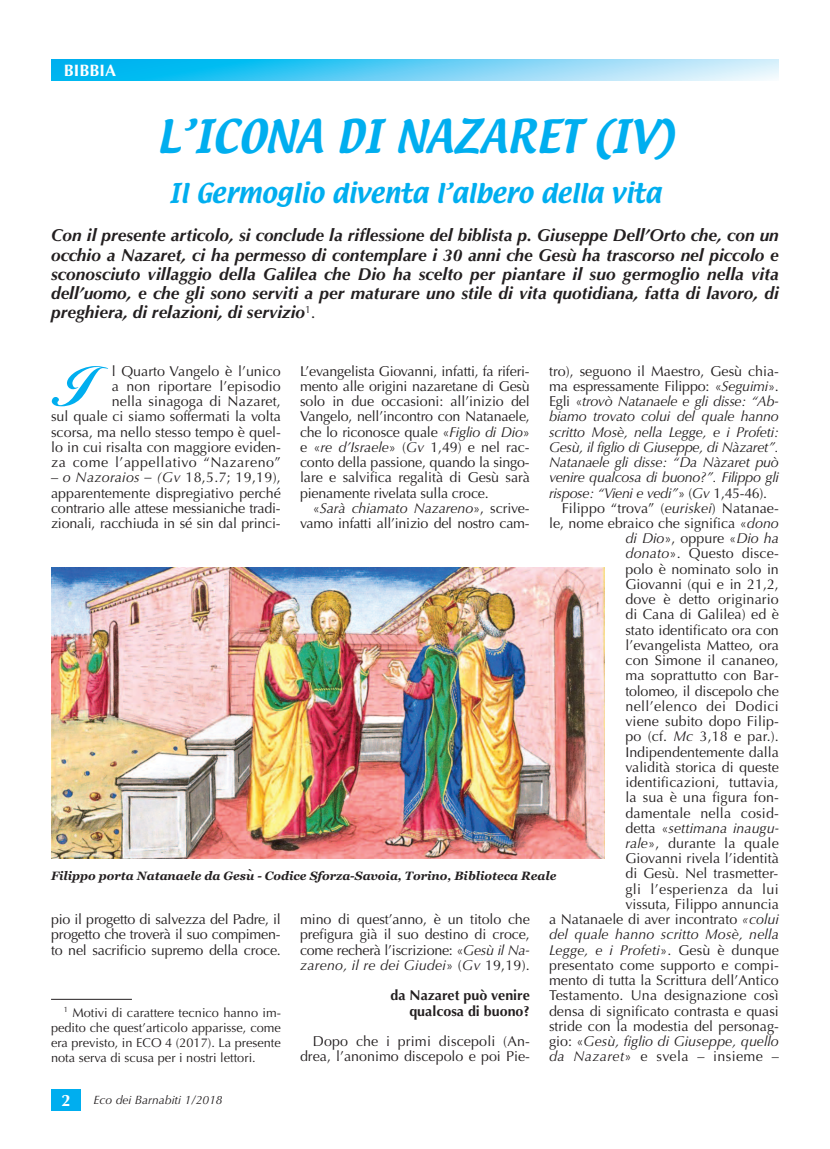
<style>
.page{position:relative;width:830px;height:1149px;background:#fff}
.page>*{position:absolute;margin:0;border:0;box-sizing:border-box;transform-origin:0 0}
.t1{font:57.75px "Alison Laser";color:#00aeef}
.t2{font:40.5px "Textile";color:#00aeef}
.t3{font:24px "Textile";color:#00aeef}
.t4{font:italic 700 17.25px/19.2px "Optima";color:#231f20;text-align:justify}
.t5{font:700 16.5px "Optima";color:#fff}
.t6{font:14.25px/15.1px "Optima";color:#231f20;text-align:justify}
.t7{font:italic 14.25px "Optima";letter-spacing:-.015em;color:#231f20}
.t8{font:14.25px "Optima";letter-spacing:.025em;color:#231f20}
.t9{font:italic 14.25px "Optima";letter-spacing:.01em;color:#231f20}
.t10{font:700 14.25px/15.1px "Optima";color:#231f20;text-align:right}
.t11{font:12.75px/15px "Optima";color:#231f20;text-align:justify}
.t12{font:italic 700 12px "Georgia";color:#231f20}
.t13{font:italic 12px "Optima";color:#231f20}
.s1{font-weight:400;font-style:normal}
.s2{font-style:italic}
.s3{font-style:normal}
</style>
<div class="page">
<svg style="left:51px;top:60px;width:727px;height:21px;background:#66d0f5"></svg>
<div style="left:51px;top:1089px;width:30px;height:21px;background:#00aeef"></div>
<hr style="left:51px;top:998px;width:81px;height:1px;background:#231f20">
<img style="left:51px;top:567px;width:553px;height:291px">
<p class="t5" style="left:64px;top:61px;width:54px">BIBBIA</p>
<h2 class="t2" style="left:157px;top:115px;width:517px">L’ICONA DI NAZARET (IV)</h2>
<h3 class="t3" style="left:169px;top:180px;width:493px">Il Germoglio diventa l’albero della vita</h3>
<p class="t4" style="left:51px;top:226px;width:729px">Con il presente articolo, si conclude la riflessione del biblista p. Giuseppe Dell’Orto che, con un occhio a Nazaret, ci ha permesso di contemplare i 30 anni che Gesù ha trascorso nel piccolo e sconosciuto villaggio della Galilea che Dio ha scelto per piantare il suo germoglio nella vita dell’uomo, e che gli sono serviti a per maturare uno stile di vita quotidiana, fatta di lavoro, di preghiera, di relazioni, di servizio<sup>1</sup><span class="s1">.</span></p>
<p class="t6" style="left:300px;top:363px;width:231px">L’evangelista Giovanni, infatti, fa riferi&shy;mento alle origini nazaretane di Gesù solo in due occasioni: all’inizio del Vangelo, nell’incontro con Natanaele, che lo riconosce quale «<span class="s2">Figlio di Dio</span>» e «<span class="s2">re d’Israele</span>» (<span class="s2">Gv</span> 1,49) e nel rac&shy;conto della passione, quando la singo&shy;lare e salvifica regalità di Gesù sarà pienamente rivelata sulla croce.</p>
<p class="t6" style="left:300px;top:500px;width:231px;text-align:right">«<span class="s2">Sarà chiamato Nazareno</span>», scrive&shy;vamo infatti all’inizio del nostro cam-</p>
<p class="t6" style="left:548px;top:363px;width:231px">tro), seguono il Maestro, Gesù chia-</p>
<p class="t6" style="left:548px;top:378px;width:231px">ma espressamente Filippo: «<span class="s2">Seguimi</span>».</p>
<p class="t7" style="left:548px;top:393px;width:231px"><span class="s3">Egli «</span>trovò Natanaele e gli disse: “Ab-</p>
<p class="t7" style="left:548px;top:408px;width:231px">biamo trovato colui del quale hanno</p>
<p class="t7" style="left:548px;top:423px;width:231px">scritto Mosè, nella Legge, e i Profeti:</p>
<p class="t7" style="left:548px;top:438px;width:231px">Gesù, il figlio di Giuseppe, di Nàzaret”.</p>
<p class="t7" style="left:548px;top:453px;width:231px">Natanaele gli disse: “Da Nàzaret può</p>
<p class="t7" style="left:548px;top:469px;width:231px">venire qualcosa di buono?”. Filippo gli</p>
<p class="t7" style="left:548px;top:484px;width:219px">rispose: “Vieni e vedi”<span class="s3">» (</span>Gv <span class="s3">1,45-46).</span></p>
<p class="t6" style="left:561px;top:500px;width:218px">Filippo “trova” (<span class="s2">euriskei</span>) Natanae-</p>
<p class="t6" style="left:548px;top:515px;width:231px">le, nome ebraico che significa «<span class="s2">dono</span></p>
<p class="t7" style="left:625px;top:530px;width:155px">di Dio<span class="s3">», oppure «</span>Dio ha</p>
<p class="t6" style="left:625px;top:546px;width:155px"><span class="s2">donato</span>». Questo disce-</p>
<p class="t6" style="left:625px;top:561px;width:155px">polo è nominato solo in</p>
<p class="t6" style="left:625px;top:576px;width:155px">Giovanni (qui e in 21,2,</p>
<p class="t6" style="left:625px;top:591px;width:155px">dove è detto originario</p>
<p class="t6" style="left:625px;top:607px;width:155px">di Cana di Galilea) ed è</p>
<p class="t6" style="left:625px;top:622px;width:155px">stato identificato ora con</p>
<p class="t6" style="left:625px;top:637px;width:155px">l’evangelista Matteo, ora</p>
<p class="t6" style="left:625px;top:652px;width:155px">con Simone il cananeo,</p>
<p class="t6" style="left:625px;top:668px;width:155px">ma soprattutto con Bar-</p>
<p class="t6" style="left:625px;top:683px;width:155px">tolomeo, il discepolo che</p>
<p class="t8" style="left:625px;top:697px;width:155px">nell’elenco dei Dodici</p>
<p class="t6" style="left:625px;top:713px;width:155px">viene subito dopo Filip-</p>
<p class="t6" style="left:625px;top:728px;width:155px">po (cf. <span class="s2">Mc</span> 3,18 e par.).</p>
<p class="t6" style="left:625px;top:744px;width:155px">Indipendentemente dalla</p>
<p class="t6" style="left:625px;top:759px;width:155px">validità storica di queste</p>
<p class="t6" style="left:625px;top:774px;width:155px">identificazioni, tuttavia,</p>
<p class="t6" style="left:625px;top:789px;width:155px">la sua è una figura fon-</p>
<p class="t6" style="left:625px;top:805px;width:155px">damentale nella cosid-</p>
<p class="t7" style="left:625px;top:819px;width:155px"><span class="s3">detta «</span>settimana inaugu-</p>
<p class="t6" style="left:625px;top:835px;width:155px"><span class="s2">rale</span>», durante la quale</p>
<p class="t6" style="left:625px;top:850px;width:155px">Giovanni rivela l’identità</p>
<p class="t6" style="left:625px;top:866px;width:154px">di Gesù. Nel trasmetter-</p>
<p class="t8" style="left:625px;top:880px;width:155px">gli l’esperienza da lui</p>
<p class="t6" style="left:625px;top:896px;width:155px">vissuta, Filippo annuncia</p>
<p class="t6" style="left:548px;top:911px;width:231px">a Natanaele di aver incontrato <span class="s2">«colui</span></p>
<p class="t9" style="left:548px;top:925px;width:231px">del quale hanno scritto Mosè, nella</p>
<p class="t9" style="left:548px;top:941px;width:231px">Legge, e i Profeti<span class="s3">». Gesù è dunque</span></p>
<p class="t6" style="left:548px;top:957px;width:231px">presentato come supporto e compi-</p>
<p class="t6" style="left:548px;top:972px;width:231px">mento di tutta la Scrittura dell’Antico</p>
<p class="t6" style="left:548px;top:987px;width:231px">Testamento. Una designazione così</p>
<p class="t6" style="left:548px;top:1003px;width:231px">densa di significato contrasta e quasi</p>
<p class="t6" style="left:548px;top:1018px;width:231px">stride con la modestia del personag-</p>
<p class="t7" style="left:548px;top:1032px;width:231px"><span class="s3">gio: «</span>Gesù, figlio di Giuseppe, quello</p>
<p class="t8" style="left:548px;top:1047px;width:231px"><span class="s2">da Nazaret</span>» e svela – insieme –</p>
<p class="t6" style="left:51px;top:363px;width:231px;text-align:right">l Quarto Vangelo è l’unico<br>a non riportare l’episodio<br>nella sinagoga di Nazaret,<br>sul quale ci siamo soffermati la volta scorsa, ma nello stesso tempo è quel&shy;lo in cui risalta con maggiore eviden&shy;za come l’appellativo “Nazareno”</p>
<p class="t6" style="left:51px;top:470px;width:231px">– <span class="s2">o Nazoraios – (Gv</span> 18,5.7; 19,19), apparentemente dispregiativo perché contrario alle attese messianiche tradi&shy;zionali, racchiuda in sé sin dal princi-</p>
<h1 class="t1" style="left:51px;top:366px;width:36px">I</h1>
<p class="t12" style="left:51px;top:868px;width:506px">Filippo porta Natanaele da Gesù - Codice Sforza-Savoia, Torino, Biblioteca Reale</p>
<p class="t6" style="left:300px;top:911px;width:231px">mino di quest’anno, è un titolo che prefigura già il suo destino di croce, come recherà l’iscrizione: «<span class="s2">Gesù il Na&shy;zareno, il re dei Giudei</span>» (<span class="s2">Gv</span> 19,19).</p>
<p class="t10" style="left:390px;top:987px;width:141px">da Nazaret può venire qualcosa di buono?</p>
<p class="t6" style="left:300px;top:1033px;width:231px;text-align:right">Dopo che i primi discepoli (An&shy;drea, l’anonimo discepolo e poi Pie-</p>
<p class="t6" style="left:51px;top:911px;width:231px">pio il progetto di salvezza del Padre, il progetto che troverà il suo compimen&shy;to nel sacrificio supremo della croce.</p>
<p class="t11" style="left:51px;top:1004px;width:231px;text-indent:13px"><sup>1</sup> Motivi di carattere tecnico hanno im&shy;pedito che quest’articolo apparisse, come era previsto, in ECO 4 (2017). La presente nota serva di scusa per i nostri lettori.</p>
<p class="t5" style="left:61px;top:1089px;width:11px">2</p>
<p class="t13" style="left:94px;top:1092px;width:130px">Eco dei Barnabiti 1/2018</p>
</div>
